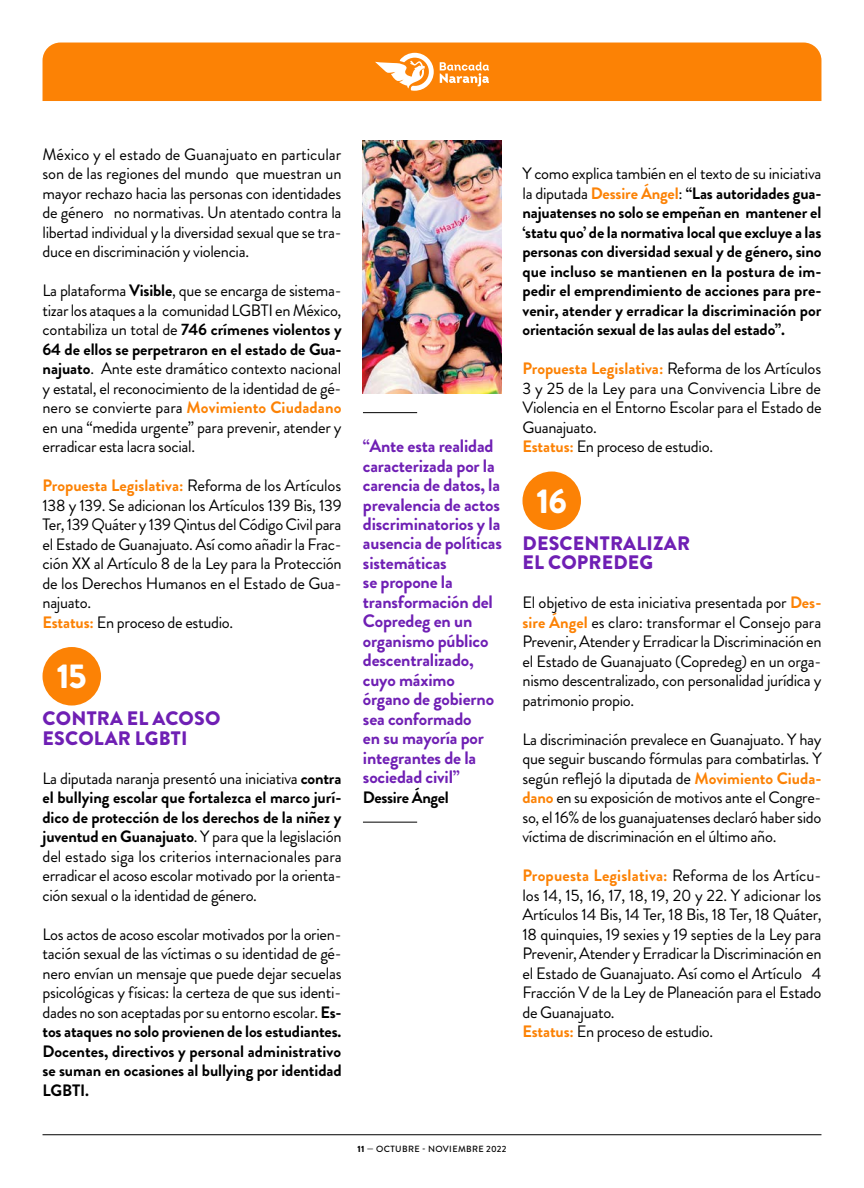
<style>
.page{position:relative;width:864px;height:1188px;background:#fff}
.page>*{position:absolute;margin:0;border:0;box-sizing:border-box;transform-origin:0 0}
.t1{font:900 34.5px "Brandon Grotesque";color:#fff}
.t2{font:900 19.5px/19.5px "Brandon Grotesque";letter-spacing:.01em;color:#6f1fb4}
.t3{font:700 18px/19.5px "Brandon Grotesque";letter-spacing:-.01em;color:#6f1fb4}
.t4{font:16.5px/19.5px "Brandon Grotesque";letter-spacing:-.02em;color:#000;text-align:justify}
.t5{font:700 16.5px/19.5px "Brandon Grotesque";letter-spacing:-.01em;color:#000;text-align:justify}
.t6{font:500 9px "Brandon Grotesque";letter-spacing:.04em;color:#000}
.s1{font-weight:700}
.s2{font-weight:700;color:#fc8205}
.s3{font-weight:400}
.s4{color:#fc8205}
.s5{font-weight:900}
</style>
<div class="page">
<hr style="left:43px;top:1134px;width:778px;height:1px;background:#000">
<div style="left:43px;top:43px;width:778px;height:58px;background:#fc8205"></div>
<svg style="left:375px;top:53px;width:59px;height:38px"></svg>
<svg style="left:440px;top:62px;width:49px;height:25px"></svg>
<div style="left:43px;top:647px;width:58px;height:59px;background:#fc8205;border-radius:50%"></div>
<div style="left:522px;top:472px;width:59px;height:58px;background:#fc8205;border-radius:50%"></div>
<hr style="left:363px;top:822px;width:54px;height:1px;background:#000">
<hr style="left:363px;top:412px;width:54px;height:1px;background:#000">
<img style="left:363px;top:140px;width:138px;height:254px">
<p class="t4" style="left:43px;top:144px;width:301px">México y el estado de Guanajuato en particular son de las regiones del mundo que muestran un mayor rechazo hacia las personas con identidades de género no normativas. Un atentado contra la libertad individual y la diversidad sexual que se tra&shy;duce en discriminación y violencia.</p>
<p class="t4" style="left:43px;top:281px;width:301px">La plataforma <span class="s1">Visible</span>, que se encarga de sistema&shy;tizar los ataques a la comunidad LGBTI en México, contabiliza un total de <span class="s1">746 crímenes violentos y 64 de ellos se perpetraron en el estado de Gua&shy;najuato</span>. Ante este dramático contexto nacional y estatal, el reconocimiento de la identidad de gé&shy;nero se convierte para <span class="s2">Movimiento Ciudadano </span>en una “medida urgente” para prevenir, atender y erradicar esta lacra social.</p>
<p class="t4" style="left:43px;top:476px;width:301px;text-align:left"><span class="s2">Propuesta Legislativa:</span> Reforma de los Artículos 138 y 139. Se adicionan los Artículos 139 Bis, 139<br>Ter, 139 Quáter y 139 Qintus del Código Civil para el Estado de Guanajuato. Así como añadir la Frac&shy;ción XX al Artículo 8 de la Ley para la Protección de los Derechos Humanos en el Estado de Gua&shy;najuato.<br><span class="s2">Estatus:</span> En proceso de estudio.</p>
<h1 class="t1" style="left:57px;top:652px;width:32px">15</h1>
<p class="t2" style="left:43px;top:709px;width:179px">CONTRA EL ACOSO<br>ESCOLAR LGBTI</p>
<p class="t4" style="left:43px;top:768px;width:301px">La diputada naranja presentó una iniciativa <span class="s1">contra el bullying escolar que fortalezca el marco jurí&shy;dico de protección de los derechos de la niñez y juventud en Guanajuato</span>. Y para que la legislación del estado siga los criterios internacionales para erradicar el acoso escolar motivado por la orienta&shy;ción sexual o la identidad de género.</p>
<p class="t4" style="left:43px;top:924px;width:301px">Los actos de acoso escolar motivados por la orien&shy;tación sexual de las víctimas o su identidad de gé&shy;nero envían un mensaje que puede dejar secuelas psicológicas y físicas: la certeza de que sus identi&shy;dades no son aceptadas por su entorno escolar. <span class="s1">Es&shy;tos ataques no solo provienen de los estudiantes.<br>Docentes, directivos y personal administrativo se suman en ocasiones al bullying por identidad LGBTI.</span></p>
<p class="t3" style="left:363px;top:436px;width:140px">“Ante esta realidad caracterizada por la carencia de datos, la prevalencia de actos discriminatorios y la ausencia de políticas sistemáticas<br>se propone la transformación del<br>Copredeg en un organismo público descentralizado, cuyo máximo órgano de gobierno sea conformado<br>en su mayoría por integrantes de la sociedad civil”</p>
<p class="t5" style="left:363px;top:788px;width:87px">Dessire Ángel</p>
<p class="t5" style="left:522px;top:164px;width:301px"><span class="s3">Y como explica también en el texto de su iniciativa la diputada</span> <span class="s4">Dessire Ángel</span><span class="s3">:</span> “Las autoridades gua&shy;najuatenses no solo se empeñan en mantener el ‘statu quo’ de la normativa local que excluye a las personas con diversidad sexual y de género, sino que incluso se mantienen en la postura de im&shy;pedir el emprendimiento de acciones para pre&shy;venir, atender y erradicar la discriminación por orientación sexual de las aulas del estado”.</p>
<p class="t4" style="left:522px;top:359px;width:301px;text-align:left"><span class="s2">Propuesta Legislativa:</span> Reforma de los Artículos 3 y 25 de la Ley para una Convivencia Libre de Violencia en el Entorno Escolar para el Estado de Guanajuato.<br><span class="s2">Estatus:</span> En proceso de estudio.</p>
<h1 class="t1" style="left:537px;top:477px;width:32px">16</h1>
<p class="t2" style="left:523px;top:533px;width:169px">DESCENTRALIZAR<br>EL COPREDEG</p>
<p class="t4" style="left:522px;top:593px;width:301px">El objetivo de esta iniciativa presentada por <span class="s2">Des&shy;sire Ángel</span> es claro: transformar el Consejo para Prevenir, Atender y Erradicar la Discriminación en el Estado de Guanajuato (Copredeg) en un orga&shy;nismo descentralizado, con personalidad jurídica y patrimonio propio.</p>
<p class="t4" style="left:522px;top:729px;width:301px">La discriminación prevalece en Guanajuato. Y hay que seguir buscando fórmulas para combatirlas. Y según reflejó la diputada de <span class="s2">Movimiento Ciuda&shy;dano</span> en su exposición de motivos ante el Congre&shy;so, el 16% de los guanajuatenses declaró haber sido víctima de discriminación en el último año.</p>
<p class="t4" style="left:522px;top:866px;width:301px;text-align:left"><span class="s2">Propuesta Legislativa:</span> Reforma de los Artícu&shy;los 14, 15, 16, 17, 18, 19, 20 y 22. Y adicionar los Artículos 14 Bis, 14 Ter, 18 Bis, 18 Ter, 18 Quáter, 18 quinquies, 19 sexies y 19 septies de la Ley para Prevenir, Atender y Erradicar la Discriminación en el Estado de Guanajuato. Así como el Artículo 4<br>Fracción V de la Ley de Planeación para el Estado de Guanajuato.<br><span class="s2">Estatus:</span> En proceso de estudio.</p>
<p class="t6" style="left:358px;top:1142px;width:150px"><span class="s5">11</span> — OCTUBRE - NOVIEMBRE 2022</p>
</div>
